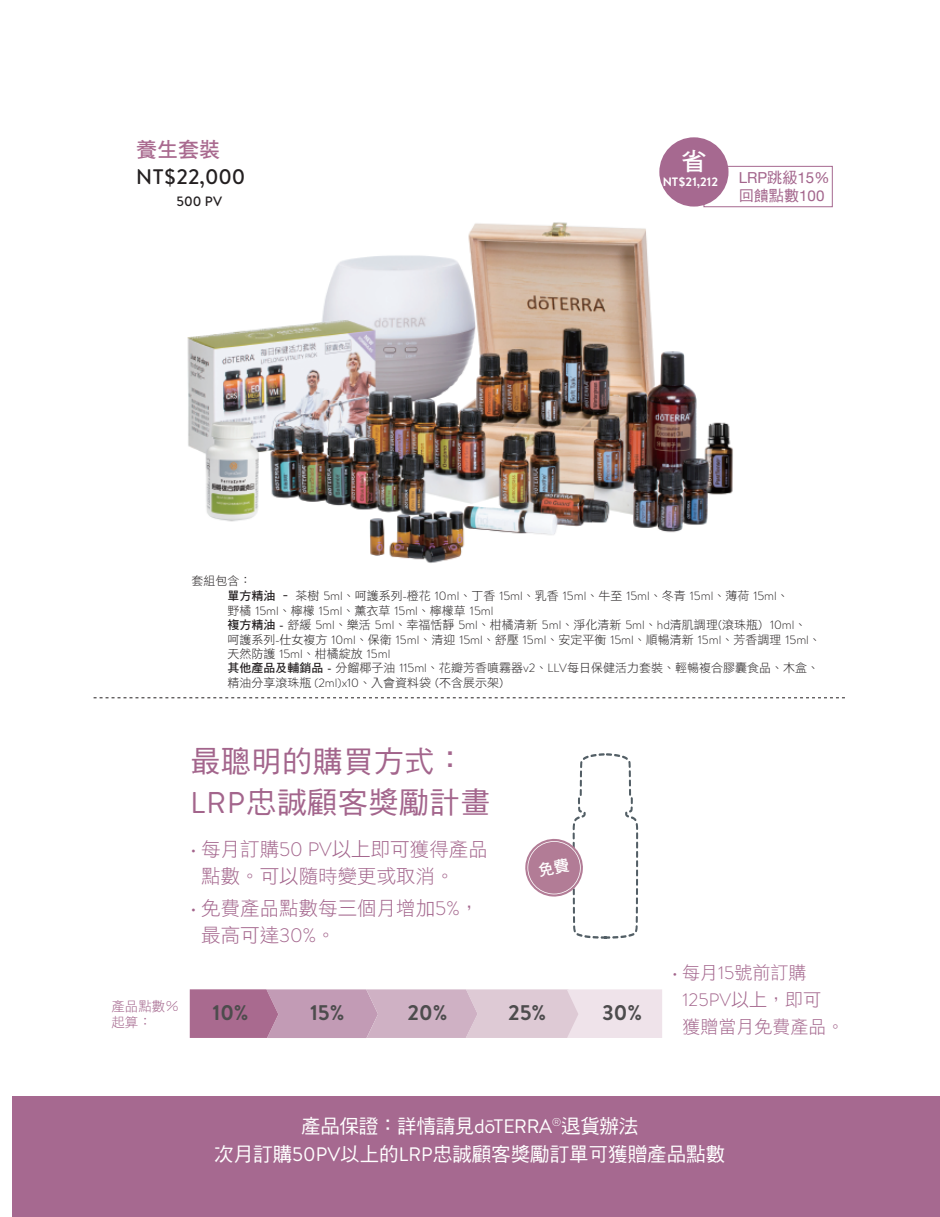
<style>
.page{position:relative;width:940px;height:1217px;background:#fff}
.page>*{position:absolute;margin:0;border:0;box-sizing:border-box;transform-origin:0 0}
.t1{font:30px/40.5px "DF Hei Std W5";letter-spacing:.02em;color:#a3658c}
.t2{font:25.05px "DF Hei Std W7";color:#fff}
.t3{font:700 21.15px "Brandon Text";color:#4d4c4d}
.t4{font:500 21px "Brandon Text";color:#231f20}
.t5{font:21px "DF Hei Std W7";color:#a96a8f}
.t6{font:19.5px/27px "DF Hei Std W3";color:#a3658c}
.t7{font:19.5px/28.5px "DF Hei Std W5";color:#fff;text-align:center}
.t8{font:18px "DF Hei Std W3";color:#a3658c}
.t9{font:300 18px "Brandon Text";color:#a3658c}
.t10{font:15.15px "Helvetica Neue";color:#a3658c}
.t11{font:15.15px "DF Hei Std W5";color:#a3658c}
.t12{font:13.5px/16.5px "DF Hei Std W3";color:#a3658c}
.t13{font:500 13.5px "Brandon Text";color:#231f20}
.t14{font:700 12.15px "Brandon Text";color:#fff}
.t15{font:12px/14.4px "DF Hei Std W3";color:#231f20}
.t16{font:300 12px/14.4px "Brandon Text";color:#231f20}
.s1{font-family:"DF Hei Std W5"}
.s2{font-family:"Helvetica Neue"}
.s3{font-family:"DF Hei Std W7";font-weight:400}
.s4{font-family:"DF Hei Std W3";font-weight:400}
.s5{font-family:"DF Hei Std W7"}
.s6{font-family:"Brandon Text";font-weight:300}
.s7{font-family:"Brandon Text"}
</style>
<div class="page">
<img style="left:187px;top:177px;width:590px;height:386px">
<div style="left:13px;top:1095px;width:927px;height:121px;background:#a66990"></div>
<svg style="left:94px;top:697px;width:751px;height:1px"></svg>
<svg style="left:190px;top:989px;width:472px;height:48px;background:#cfafc2"></svg>
<div style="left:703px;top:166px;width:129px;height:41px;border:1px solid #a66990"></div>
<div style="left:659px;top:137px;width:69px;height:69px;background:#a66990;border-radius:50%"></div>
<svg style="left:525px;top:753px;width:113px;height:185px"></svg>
<h3 class="t5" style="left:136px;top:138px;width:85px">養生套裝</h3>
<h3 class="t4" style="left:136px;top:162px;width:111px">NT$22,000</h3>
<p class="t13" style="left:177px;top:192px;width:47px">500 PV</p>
<h2 class="t2" style="left:681px;top:147px;width:26px">省</h2>
<p class="t14" style="left:662px;top:173px;width:57px">NT$21,212</p>
<p class="t10" style="left:738px;top:168px;width:92px">LRP<span class="s1">跳級</span>15%</p>
<p class="t11" style="left:738px;top:187px;width:87px">回饋點數<span class="s2">100</span></p>
<p class="t15" style="left:191px;top:573px;width:61px">套組包含：</p>
<p class="t16" style="left:227px;top:588px;width:563px"><span class="s3">單方精油 –</span> <span class="s4">茶樹</span> 5ml<span class="s4">、呵護系列-橙花</span> 10ml<span class="s4">、丁香</span> 15ml<span class="s4">、乳香</span> 15ml<span class="s4">、牛至</span> 15ml<span class="s4">、冬青</span> 15ml<span class="s4">、薄荷</span> 15ml<span class="s4">、野橘</span> 15ml<span class="s4">、檸檬</span> 15ml<span class="s4">、薰衣草</span> 15ml<span class="s4">、檸檬草</span> 15ml</p>
<p class="t15" style="left:227px;top:617px;width:595px"><span class="s5">複方精油 -</span> 舒緩 <span class="s6">5ml</span>、樂活 <span class="s6">5ml</span>、幸福恬靜 <span class="s6">5ml</span>、柑橘清新 <span class="s6">5ml</span>、淨化清新 <span class="s6">5ml</span>、<span class="s6">hd</span>清肌調理(滾珠瓶) <span class="s6">10ml</span>、呵護系列-仕女複方 <span class="s6">10ml</span>、保衛 <span class="s6">15ml</span>、清迎 <span class="s6">15ml</span>、舒壓 <span class="s6">15ml</span>、安定平衡 <span class="s6">15ml</span>、順暢清新 <span class="s6">15ml</span>、芳香調理 <span class="s6">15ml</span>、天然防護 <span class="s6">15ml</span>、柑橘綻放 <span class="s6">15ml<br></span><span class="s5">其他產品及輔銷品 -</span> 分餾椰子油 <span class="s6">115ml</span>、花瓣芳香噴霧器<span class="s6">v2</span>、<span class="s6">LLV</span>每日保健活力套裝、輕暢複合膠囊食品、木盒、精油分享滾珠瓶 <span class="s6">(2ml)x10</span>、入會資料袋 (不含展示架)</p>
<h1 class="t1" style="left:190px;top:740px;width:301px">最聰明的購買方式：<br><span class="s7">LRP</span>忠誠顧客獎勵計畫</h1>
<h3 class="t6" style="left:201px;top:835px;width:288px;text-indent:-11px"><span class="s6">•</span> 每月訂購<span class="s6">50 PV</span>以上即可獲得產品點數。可以隨時變更或取消。</h3>
<h3 class="t6" style="left:201px;top:893px;width:279px;text-indent:-11px"><span class="s6">•</span> 免費產品點數每三個月增加<span class="s6">5%</span>，最高可達<span class="s6">30%</span>。</h3>
<p class="t12" style="left:111px;top:996px;width:69px">產品點數％起算：</p>
<h3 class="t3" style="left:212px;top:997px;width:38px">10%</h3>
<h3 class="t3" style="left:310px;top:997px;width:36px">15%</h3>
<h3 class="t3" style="left:407px;top:997px;width:41px">20%</h3>
<h3 class="t3" style="left:508px;top:997px;width:40px">25%</h3>
<h3 class="t3" style="left:602px;top:997px;width:42px">30%</h3>
<h3 class="t8" style="left:672px;top:962px;width:136px"><span class="s6">•</span> 每月<span class="s6">15</span>號前訂購</h3>
<h3 class="t9" style="left:682px;top:986px;width:140px">125PV<span class="s4">以上，即可</span></h3>
<h3 class="t8" style="left:682px;top:1016px;width:163px">獲贈當月免費產品。</h3>
<h3 class="t7" style="left:214px;top:1110px;width:512px">產品保證：詳情請見<span class="s7">dōTERRA</span><sup>®</sup>退貨辦法<br>次月訂購<span class="s7">50PV</span>以上的<span class="s7">LRP</span>忠誠顧客獎勵訂單可獲贈產品點數</h3>
</div>
